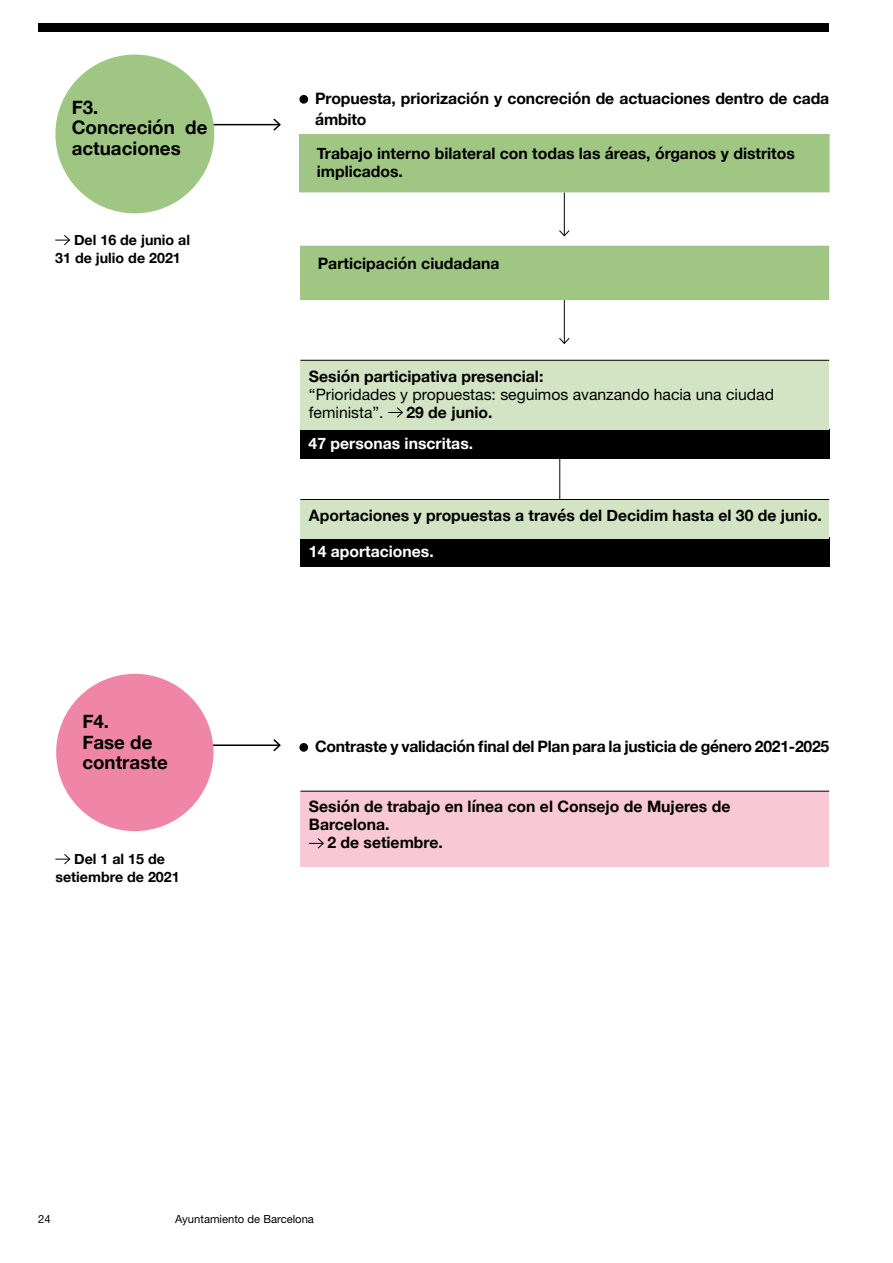
<style>
.page{position:relative;width:893px;height:1263px;background:#fff}
.page>*{position:absolute;margin:0;border:0;box-sizing:border-box;transform-origin:0 0}
.t1{font:700 18.75px/20.2px "Helvetica Neue";color:#000}
.t2{font:700 15.75px/18px "Helvetica Neue";color:#000}
.t3{font:15.75px/18px "Helvetica Neue";color:#000}
.t4{font:700 15.75px "Helvetica Neue";color:#fff}
.t5{font:700 14.25px/18px "Helvetica Neue";color:#000}
.t6{font:11.25px "Helvetica Neue";color:#000}
</style>
<div class="page">
<div style="left:38px;top:23px;width:791px;height:9px;background:#000"></div>
<hr style="left:559px;top:400px;width:1px;height:121px;background:#000">
<hr style="left:564px;top:192px;width:1px;height:44px;background:#000">
<svg style="left:559px;top:229px;width:11px;height:8px"></svg>
<hr style="left:564px;top:300px;width:1px;height:43px;background:#000">
<svg style="left:559px;top:337px;width:11px;height:7px"></svg>
<div style="left:299px;top:134px;width:531px;height:58px;background:#9fc783"></div>
<svg style="left:299px;top:95px;width:9px;height:9px"></svg>
<hr style="left:205px;top:124px;width:75px;height:1px;background:#000">
<svg style="left:272px;top:118px;width:9px;height:13px"></svg>
<div style="left:300px;top:430px;width:529px;height:29px;background:#000"></div>
<div style="left:300px;top:537px;width:529px;height:29px;background:#000"></div>
<div style="left:300px;top:360px;width:529px;height:70px;background:#d2e4c4"></div>
<div style="left:300px;top:500px;width:529px;height:39px;background:#d2e4c4"></div>
<hr style="left:300px;top:360px;width:529px;height:1px;background:#000">
<hr style="left:300px;top:499px;width:529px;height:1px;background:#000">
<svg style="left:388px;top:407px;width:15px;height:11px"></svg>
<div style="left:300px;top:246px;width:529px;height:54px;background:#9fc783"></div>
<svg style="left:55px;top:235px;width:16px;height:11px"></svg>
<svg style="left:299px;top:743px;width:9px;height:9px"></svg>
<hr style="left:205px;top:744px;width:75px;height:2px;background:#000">
<svg style="left:272px;top:739px;width:9px;height:13px"></svg>
<div style="left:300px;top:791px;width:529px;height:76px;background:#f8c8d6"></div>
<hr style="left:300px;top:791px;width:529px;height:1px;background:#000">
<svg style="left:309px;top:838px;width:15px;height:11px"></svg>
<svg style="left:55px;top:854px;width:16px;height:11px"></svg>
<div style="left:56px;top:55px;width:157px;height:158px;background:#9fc783;border-radius:50%"></div>
<div style="left:56px;top:674px;width:157px;height:157px;background:#f086a7;border-radius:50%"></div>
<p class="t1" style="left:72px;top:98px;width:137px">F3.<br>Concreción de actuaciones</p>
<p class="t5" style="left:55px;top:231px;width:136px;text-indent:19px">Del 16 de junio al<br>31 de julio de 2021</p>
<p class="t1" style="left:82px;top:712px;width:87px">F4.<br>Fase de contraste</p>
<p class="t5" style="left:55px;top:850px;width:126px;text-align:center">Del 1 al 15 de setiembre de 2021</p>
<p class="t2" style="left:315px;top:89px;width:516px;line-height:20.2px">Propuesta, priorización y concreción de actuaciones dentro de cada ámbito</p>
<p class="t2" style="left:317px;top:144px;width:480px">Trabajo interno bilateral con todas las áreas, órganos y distritos implicados.</p>
<p class="t2" style="left:318px;top:255px;width:183px">Participación ciudadana</p>
<p class="t2" style="left:309px;top:367px;width:236px">Sesión participativa presencial:</p>
<p class="t3" style="left:309px;top:385px;width:467px">“Prioridades y propuestas: seguimos avanzando hacia una ciudad feminista”.</p>
<p class="t2" style="left:406px;top:403px;width:88px">29 de junio.</p>
<p class="t4" style="left:309px;top:430px;width:166px">47 personas inscritas.</p>
<p class="t2" style="left:309px;top:507px;width:515px">Aportaciones y propuestas a través del Decidim hasta el 30 de junio.</p>
<p class="t4" style="left:309px;top:539px;width:126px">14 aportaciones.</p>
<p class="t2" style="left:315px;top:738px;width:516px">Contraste y validación final del Plan para la justicia de género 2021-2025</p>
<p class="t2" style="left:309px;top:798px;width:423px">Sesión de trabajo en línea con el Consejo de Mujeres de</p>
<p class="t2" style="left:309px;top:816px;width:82px">Barcelona.</p>
<p class="t2" style="left:327px;top:834px;width:117px">2 de setiembre.</p>
<p class="t6" style="left:38px;top:1212px;width:14px">24</p>
<p class="t6" style="left:175px;top:1212px;width:140px">Ayuntamiento de Barcelona</p>
</div>
